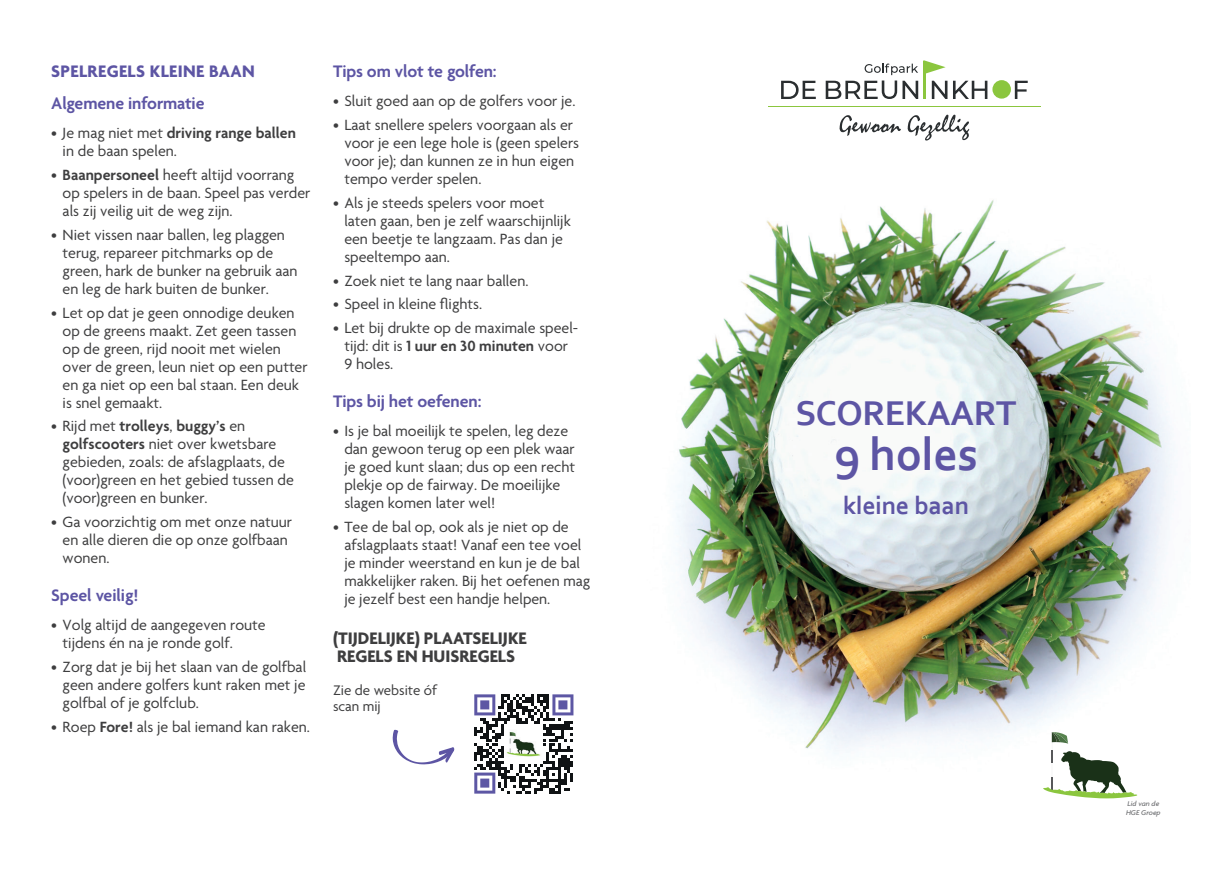
<style>
.page{position:relative;width:1225px;height:874px;background:#fff}
.page>*{position:absolute;margin:0;border:0;box-sizing:border-box;transform-origin:0 0}
.t1{font:700 48px "Corbel";letter-spacing:-.01em;color:#5d55a4}
.t2{font:700 36px "Corbel";letter-spacing:-.01em;color:#5d55a4}
.t3{font:700 26px "Corbel";letter-spacing:-.01em;color:#5d55a4}
.t4{font:600 18px "Agenda";letter-spacing:-.005em;color:#5d55a4}
.t5{font:700 18px/18px "Agenda";color:#3e3e3f}
.t6{font:700 18px "Agenda";letter-spacing:.02em;color:#5d55a4}
.t7{font:16px/18px "Agenda";color:#3e3e3f}
.t8{font:15px/16px "Agenda";color:#3e3e3f}
.t9{font:italic 500 7.4px/9.8px "Agenda";color:#6c6d70}
.s1{font-weight:600}
</style>
<div class="page">
<svg style="left:392px;top:729px;width:62px;height:35px"></svg>
<svg style="left:474px;top:694px;width:99px;height:99px"></svg>
<img style="left:506px;top:725px;width:36px;height:36px">
<img style="left:674px;top:106px;width:501px;height:693px">
<hr style="left:768px;top:107px;width:272px;height:1px;background:#8bc63e">
<svg style="left:839px;top:115px;width:62px;height:21px"></svg>
<svg style="left:907px;top:115px;width:62px;height:25px"></svg>
<svg style="left:825px;top:60px;width:122px;height:39px"></svg>
<svg style="left:953px;top:81px;width:34px;height:18px"></svg>
<svg style="left:1014px;top:81px;width:13px;height:18px"></svg>
<hr style="left:923px;top:61px;width:3px;height:38px;background:#8bc63e">
<div style="left:992px;top:80px;width:19px;height:19px;background:#8bc63e;border-radius:50%"></div>
<svg style="left:781px;top:81px;width:35px;height:18px"></svg>
<svg style="left:1043px;top:731px;width:94px;height:67px"></svg>
<p class="t6" style="left:51px;top:61px;width:205px">SPELREGELS KLEINE BAAN</p>
<p class="t4" style="left:51px;top:93px;width:155px">Algemene informatie</p>
<p class="t7" style="left:63px;top:125px;width:235px;text-indent:-11px">• Je mag niet met <span class="s1">driving range ballen </span>in de baan spelen.</p>
<p class="t7" style="left:63px;top:167px;width:249px;text-indent:-11px">• <span class="s1">Baanpersoneel</span> heeft altijd voorrang op spelers in de baan. Speel pas verder als zij veilig uit de weg zijn.</p>
<p class="t7" style="left:63px;top:226px;width:236px;text-indent:-11px">• Niet vissen naar ballen, leg plaggen terug, repareer pitchmarks op de green, hark de bunker na gebruik aan en leg de hark buiten de bunker.</p>
<p class="t7" style="left:63px;top:304px;width:246px;text-indent:-11px">• Let op dat je geen onnodige deuken op de greens maakt. Zet geen tassen op de green, rijd nooit met wielen over de green, leun niet op een putter en ga niet op een bal staan. Een deuk is snel gemaakt.</p>
<p class="t7" style="left:63px;top:418px;width:233px;text-indent:-11px">• Rijd met <span class="s1">trolleys</span>, <span class="s1">buggy’s</span> en <span class="s1">golfscooters</span> niet over kwetsbare gebieden, zoals: de afslagplaats, de (voor)green en het gebied tussen de (voor)green en bunker.</p>
<p class="t7" style="left:63px;top:513px;width:231px;text-indent:-11px">• Ga voorzichtig om met onze natuur en alle dieren die op onze golfbaan wonen.</p>
<p class="t4" style="left:51px;top:585px;width:89px">Speel veilig!</p>
<p class="t7" style="left:63px;top:616px;width:205px;text-indent:-11px">• Volg altijd de aangegeven route tijdens én na je ronde golf.</p>
<p class="t7" style="left:63px;top:658px;width:245px;text-align:justify;text-indent:-11px">• Zorg dat je bij het slaan van de golfbal geen andere golfers kunt raken met je golfbal of je golfclub.</p>
<p class="t7" style="left:51px;top:718px;width:260px">• Roep <span class="s1">Fore!</span> als je bal iemand kan raken.</p>
<p class="t4" style="left:333px;top:61px;width:165px">Tips om vlot te golfen:</p>
<p class="t7" style="left:333px;top:93px;width:244px">• Sluit goed aan op de golfers voor je.</p>
<p class="t7" style="left:344px;top:117px;width:236px;text-indent:-11px">• Laat snellere spelers voorgaan als er voor je een lege hole is (geen spelers voor je); dan kunnen ze in hun eigen tempo verder spelen.</p>
<p class="t7" style="left:344px;top:194px;width:228px;text-indent:-11px">• Als je steeds spelers voor moet laten gaan, ben je zelf waarschijnlijk een beetje te langzaam. Pas dan je speeltempo aan.</p>
<p class="t7" style="left:333px;top:272px;width:197px">• Zoek niet te lang naar ballen.</p>
<p class="t7" style="left:333px;top:296px;width:151px">• Speel in kleine flights.</p>
<p class="t7" style="left:344px;top:319px;width:235px;text-indent:-11px">• Let bij drukte op de maximale speel&shy;tijd: dit is <span class="s1">1 uur en 30 minuten</span> voor<br>9 holes.</p>
<p class="t4" style="left:333px;top:391px;width:150px">Tips bij het oefenen:</p>
<p class="t7" style="left:344px;top:422px;width:232px;text-indent:-11px">• Is je bal moeilijk te spelen, leg deze dan gewoon terug op een plek waar je goed kunt slaan; dus op een recht plekje op de fairway. De moeilijke slagen komen later wel!</p>
<p class="t7" style="left:344px;top:518px;width:247px;text-indent:-11px">• Tee de bal op, ook als je niet op de afslagplaats staat! Vanaf een tee voel je minder weerstand en kun je de bal makkelijker raken. Bij het oefenen mag je jezelf best een handje helpen.</p>
<p class="t5" style="left:333px;top:629px;width:195px">(TIJDELIJKE) PLAATSELIJKE<br>REGELS EN HUISREGELS</p>
<p class="t8" style="left:333px;top:682px;width:106px">Zie de website óf scan mij</p>
<h2 class="t2" style="left:795px;top:391px;width:223px">SCOREKAART</h2>
<h1 class="t1" style="left:834px;top:423px;width:145px">9 holes</h1>
<h3 class="t3" style="left:843px;top:488px;width:127px">kleine baan</h3>
<p class="t9" style="left:1126px;top:798px;width:36px">Lid van de<br>HGE Groep</p>
</div>
